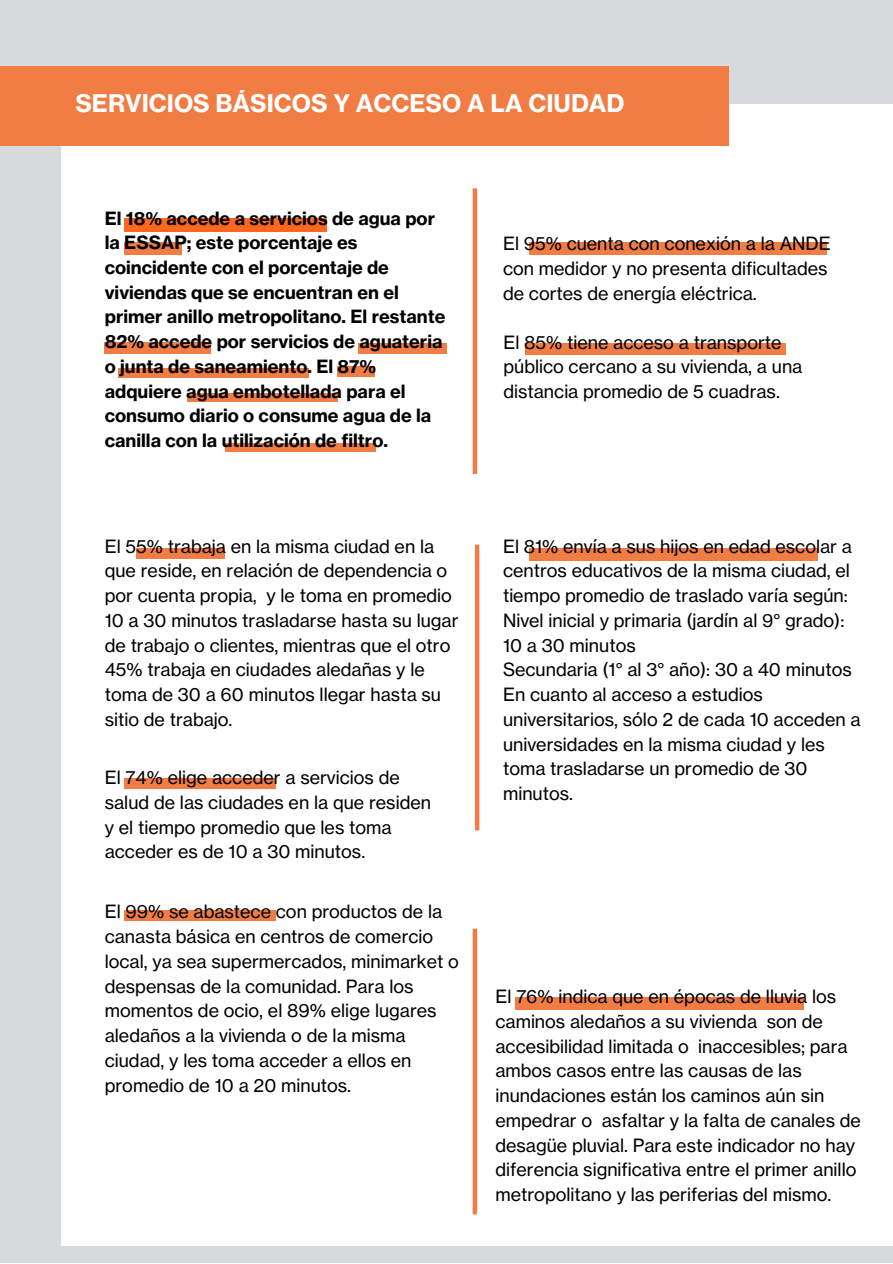
<style>
.page{position:relative;width:893px;height:1264px;background:#fff}
.page>*{position:absolute;margin:0;border:0;box-sizing:border-box;transform-origin:0 0}
.t1{font:24px "N Haas Grotesk TX Pro 75 Bd";color:#fff}
.t2{font:18px/24.8px "N Haas Grotesk TX Pro 55 Rg";color:#000}
.t3{font:18px/24.8px "N Haas Grotesk TX Pro 75 Bd";color:#000}
</style>
<div class="page">
<div style="left:0;top:0;width:892px;height:1262px;background:#d7dadd"></div>
<div style="left:62px;top:104px;width:830px;height:1141px;background:#fff"></div>
<div style="left:0;top:66px;width:728px;height:80px;background:#f17c44"></div>
<div style="left:472px;top:188px;width:5px;height:286px;background:#f17c44"></div>
<hr style="left:475px;top:544px;width:4px;height:286px;background:#f17c44">
<div style="left:472px;top:928px;width:5px;height:286px;background:#f17c44"></div>
<div style="left:124px;top:218px;width:202px;height:14px;background:#ff671f"></div>
<div style="left:136px;top:548px;width:89px;height:11px;background:#f17c44"></div>
<div style="left:529px;top:243px;width:297px;height:12px;background:#f17c44"></div>
<div style="left:225px;top:443px;width:150px;height:9px;background:#f17c44"></div>
<div style="left:187px;top:393px;width:150px;height:9px;background:#f17c44"></div>
<div style="left:337px;top:366px;width:38px;height:11px;background:#f17c44"></div>
<div style="left:118px;top:368px;width:191px;height:9px;background:#f17c44"></div>
<div style="left:105px;top:342px;width:106px;height:12px;background:#f17c44"></div>
<div style="left:358px;top:343px;width:88px;height:11px;background:#f17c44"></div>
<div style="left:124px;top:243px;width:57px;height:12px;background:#f17c44"></div>
<div style="left:529px;top:548px;width:289px;height:12px;background:#f17c44"></div>
<div style="left:525px;top:343px;width:260px;height:11px;background:#f17c44"></div>
<div style="left:124px;top:778px;width:151px;height:10px;background:#f17c44"></div>
<div style="left:124px;top:910px;width:151px;height:11px;background:#f17c44"></div>
<div style="left:514px;top:996px;width:289px;height:13px;background:#f17c44"></div>
<p class="t1" style="left:75px;top:88px;width:550px">SERVICIOS BÁSICOS Y ACCESO A LA CIUDAD</p>
<p class="t1" style="left:62px;top:96px;width:550px">SERVICIOS BÁSICOS Y ACCESO A LA CIUDAD</p>
<p class="t3" style="left:105px;top:205px;width:342px">El 18% accede a servicios de agua por la ESSAP; este porcentaje es coincidente con el porcentaje de viviendas que se encuentran en el primer anillo metropolitano. El restante 82% accede por servicios de aguateria o junta de saneamiento. El 87% adquiere agua embotellada para el consumo diario o consume agua de la canilla con la utilización de filtro.</p>
<p class="t2" style="left:105px;top:533px;width:355px">El 55% trabaja en la misma ciudad en la que reside, en relación de dependencia o por cuenta propia, y le toma en promedio 10 a 30 minutos trasladarse hasta su lugar de trabajo o clientes, mientras que el otro 45% trabaja en ciudades aledañas y le toma de 30 a 60 minutos llegar hasta su sitio de trabajo.</p>
<p class="t2" style="left:105px;top:765px;width:328px">El 74% elige acceder a servicios de salud de las ciudades en la que residen y el tiempo promedio que les toma acceder es de 10 a 30 minutos.</p>
<p class="t2" style="left:105px;top:899px;width:355px">El 99% se abastece con productos de la canasta básica en centros de comercio local, ya sea supermercados, minimarket o despensas de la comunidad. Para los momentos de ocio, el 89% elige lugares aledaños a la vivienda o de la misma ciudad, y les toma acceder a ellos en promedio de 10 a 20 minutos.</p>
<p class="t2" style="left:503px;top:231px;width:329px">El 95% cuenta con conexión a la ANDE con medidor y no presenta dificultades de cortes de energía eléctrica.</p>
<p class="t2" style="left:503px;top:329px;width:300px">El 85% tiene acceso a transporte público cercano a su vivienda, a una distancia promedio de 5 cuadras.</p>
<p class="t2" style="left:503px;top:533px;width:350px;text-align:justify">El 81% envía a sus hijos en edad escolar a centros educativos de la misma ciudad, el tiempo promedio de traslado varía según:</p>
<p class="t2" style="left:503px;top:608px;width:343px">Nivel inicial y primaria (jardín al 9° grado):<br>10 a 30 minutos</p>
<p class="t2" style="left:503px;top:657px;width:350px">Secundaria (1° al 3° año): 30 a 40 minutos</p>
<p class="t2" style="left:503px;top:682px;width:359px">En cuanto al acceso a estudios universitarios, sólo 2 de cada 10 acceden a universidades en la misma ciudad y les toma trasladarse un promedio de 30 minutos.</p>
<p class="t2" style="left:495px;top:984px;width:367px">El 76% indica que en épocas de lluvia los caminos aledaños a su vivienda son de accesibilidad limitada o inaccesibles; para ambos casos entre las causas de las inundaciones están los caminos aún sin empedrar o asfaltar y la falta de canales de desagüe pluvial. Para este indicador no hay diferencia significativa entre el primer anillo metropolitano y las periferias del mismo.</p>
</div>
